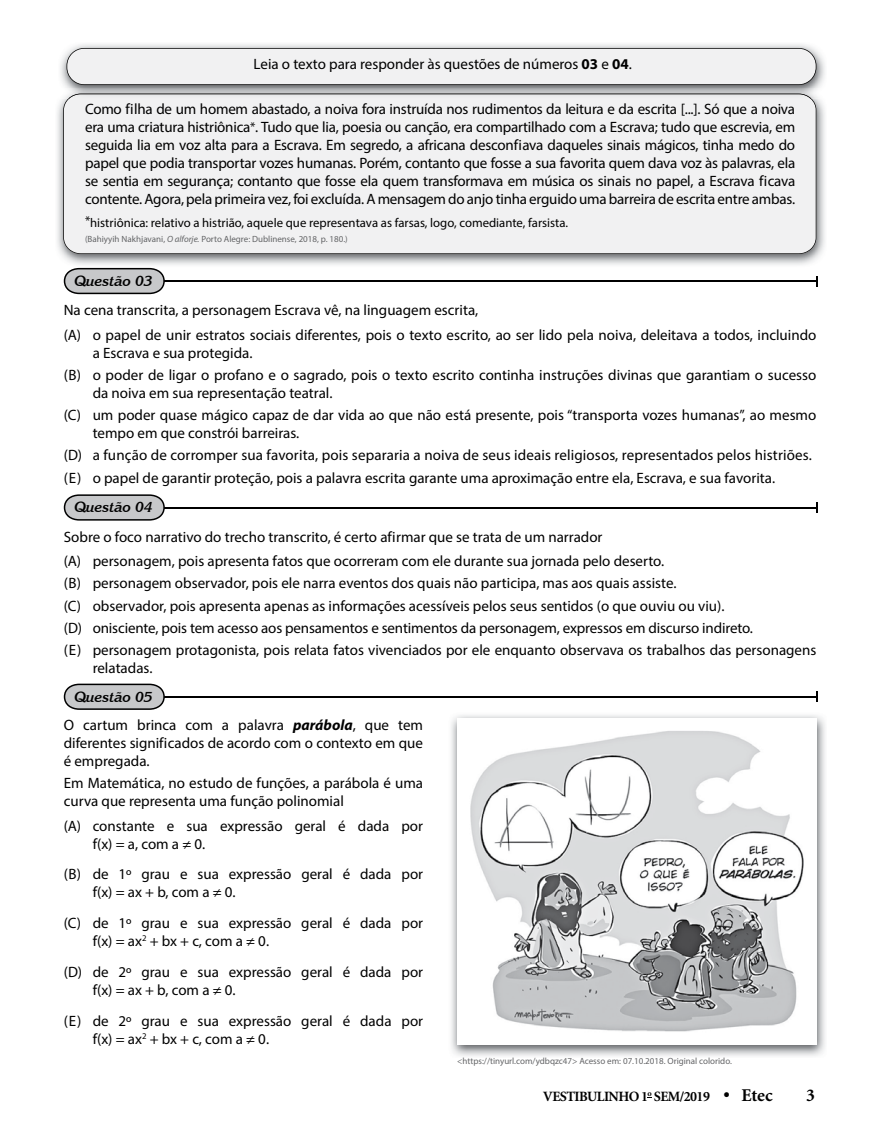
<style>
.page{position:relative;width:893px;height:1127px;background:#fff}
.page>*{position:absolute;margin:0;border:0;box-sizing:border-box;transform-origin:0 0}
.t1{font:700 18px "Minion";color:#000}
.t2{font:15px/18px "Myriad Pro";color:#000}
.t3{font:italic 700 14.7px "Korinna IT Cby BT";color:#000}
.t4{font:700 14.25px "Minion";letter-spacing:-.04em;color:#000}
.t5{font:12.75px "Myriad Pro";color:#000}
.t6{font:9px "Myriad Pro";color:#636466}
.s1{font-weight:700}
.s2{font-size:12.75px}
.s3{font-style:italic}
.s4{font-weight:700;font-style:italic}
.s5{font-family:"Korinna IT Cby BT";font-style:italic;font-size:16.65px}
.s6{font-size:18px}
</style>
<div class="page">
<img style="left:57px;top:98px;width:768px;height:167px">
<div style="left:63px;top:98px;width:753px;height:156px;background:#f1f1f2"></div>
<img style="left:60px;top:44px;width:765px;height:54px">
<img style="left:69px;top:94px;width:742px;height:4px">
<div style="left:67px;top:48px;width:749px;height:37px;background:#f1f1f2"></div>
<hr style="left:146px;top:280px;width:671px;height:2px;background:#000">
<svg style="left:816px;top:276px;width:2px;height:10px"></svg>
<svg style="left:64px;top:268px;width:101px;height:26px;background:#b1b2b4"></svg>
<hr style="left:146px;top:507px;width:671px;height:1px;background:#000">
<svg style="left:816px;top:502px;width:2px;height:11px"></svg>
<svg style="left:64px;top:494px;width:101px;height:27px;background:#b3b3b5"></svg>
<img style="left:451px;top:715px;width:374px;height:341px">
<div style="left:457px;top:719px;width:359px;height:326px;background:#fff"></div>
<img style="left:470px;top:731px;width:334px;height:301px">
<hr style="left:146px;top:696px;width:671px;height:1px;background:#000">
<svg style="left:816px;top:691px;width:2px;height:11px"></svg>
<svg style="left:64px;top:684px;width:101px;height:26px;background:#b2b3b5"></svg>
<p class="t2" style="left:254px;top:55px;width:380px">Leia o texto para responder às questões de números <span class="s1">03</span> e <span class="s1">04</span>.</p>
<p class="t2" style="left:85px;top:100px;width:712px;text-align:justify">Como filha de um homem abastado, a noiva fora instruída nos rudimentos da leitura e da escrita [...]. Só que a noiva era uma criatura histriônica<span class="s2">*</span>. Tudo que lia, poesia ou canção, era compartilhado com a Escrava; tudo que escrevia, em seguida lia em voz alta para a Escrava. Em segredo, a africana desconfiava daqueles sinais mágicos, tinha medo do papel que podia transportar vozes humanas. Porém, contanto que fosse a sua favorita quem dava voz às palavras, ela se sentia em segurança; contanto que fosse ela quem transformava em música os sinais no papel, a Escrava ficava contente. Agora, pela primeira vez, foi excluída. A mensagem do anjo tinha erguido uma barreira de escrita entre ambas.</p>
<p class="t5" style="left:85px;top:214px;width:485px">*histriônica: relativo a histrião, aquele que representava as farsas, logo, comediante, farsista.</p>
<p class="t6" style="left:85px;top:233px;width:264px">(Bahiyyih Nakhjavani, <span class="s3">O alforje.</span> Porto Alegre: Dublinense, 2018, p. 180.)</p>
<p class="t3" style="left:74px;top:272px;width:80px">Questão 03</p>
<p class="t2" style="left:64px;top:298px;width:754px;line-height:24.3px">Na cena transcrita, a personagem Escrava vê, na linguagem escrita,<br>(A) o papel de unir estratos sociais diferentes, pois o texto escrito, ao ser lido pela noiva, deleitava a todos, incluindo</p>
<p class="t2" style="left:64px;top:341px;width:754px;line-height:22.2px;text-indent:29px">a Escrava e sua protegida.<br>(B) o poder de ligar o profano e o sagrado, pois o texto escrito continha instruções divinas que garantiam o sucesso</p>
<p class="t2" style="left:64px;top:382px;width:754px;line-height:22.2px;text-indent:29px">da noiva em sua representação teatral.<br>(C) um poder quase mágico capaz de dar vida ao que não está presente, pois “transporta vozes humanas”, ao mesmo</p>
<p class="t2" style="left:64px;top:422px;width:750px;line-height:22.2px;text-indent:29px">tempo em que constrói barreiras.<br>(D) a função de corromper sua favorita, pois separaria a noiva de seus ideais religiosos, representados pelos histriões. (E) o papel de garantir proteção, pois a palavra escrita garante uma aproximação entre ela, Escrava, e sua favorita.</p>
<p class="t3" style="left:74px;top:498px;width:80px">Questão 04</p>
<p class="t2" style="left:64px;top:524px;width:602px;line-height:24.3px">Sobre o foco narrativo do trecho transcrito, é certo afirmar que se trata de um narrador<br>(A) personagem, pois apresenta fatos que ocorreram com ele durante sua jornada pelo deserto.</p>
<p class="t2" style="left:64px;top:572px;width:754px;line-height:22.2px">(B) personagem observador, pois ele narra eventos dos quais não participa, mas aos quais assiste.<br>(C) observador, pois apresenta apenas as informações acessíveis pelos seus sentidos (o que ouviu ou viu).<br>(D) onisciente, pois tem acesso aos pensamentos e sentimentos da personagem, expressos em discurso indireto.<br>(E) personagem protagonista, pois relata fatos vivenciados por ele enquanto observava os trabalhos das personagens</p>
<p class="t2" style="left:93px;top:659px;width:61px">relatadas.</p>
<p class="t3" style="left:74px;top:687px;width:80px">Questão 05</p>
<p class="t2" style="left:64px;top:716px;width:361px;text-align:justify">O cartum brinca com a palavra <span class="s4">parábola</span>, que tem diferentes significados de acordo com o contexto em que é empregada.</p>
<p class="t2" style="left:64px;top:774px;width:361px">Em Matemática, no estudo de funções, a parábola é uma curva que representa uma função polinomial</p>
<p class="t2" style="left:93px;top:816px;width:332px;text-indent:-29px">(A) constante e sua expressão geral é dada por f(x) = a, com a ≠ 0.</p>
<p class="t2" style="left:93px;top:865px;width:332px;text-indent:-29px">(B) de 1º grau e sua expressão geral é dada por f(x) = ax + b, com a ≠ 0.</p>
<p class="t2" style="left:93px;top:914px;width:332px;text-indent:-29px">(C) de 1º grau e sua expressão geral é dada por f(x) = ax<sup>2</sup> + bx + c, com a ≠ 0.</p>
<p class="t2" style="left:93px;top:962px;width:332px;text-indent:-29px">(D) de 2º grau e sua expressão geral é dada por f(x) = ax + b, com a ≠ 0.</p>
<p class="t2" style="left:93px;top:1011px;width:332px;text-indent:-29px">(E) de 2º grau e sua expressão geral é dada por f(x) = ax<sup>2</sup> + bx + c, com a ≠ 0.</p>
<p class="t6" style="left:457px;top:1055px;width:276px">&lt;https://tinyurl.com/ydbqzc47&gt; Acesso em: 07.10.2018. Original colorido.</p>
<p class="t4" style="left:543px;top:1089px;width:231px">VESTIBULINHO 1<sup>o</sup> SEM/2019 <span class="s5">•</span> <span class="s6">Etec</span></p>
<p class="t1" style="left:806px;top:1086px;width:10px">3</p>
</div>
